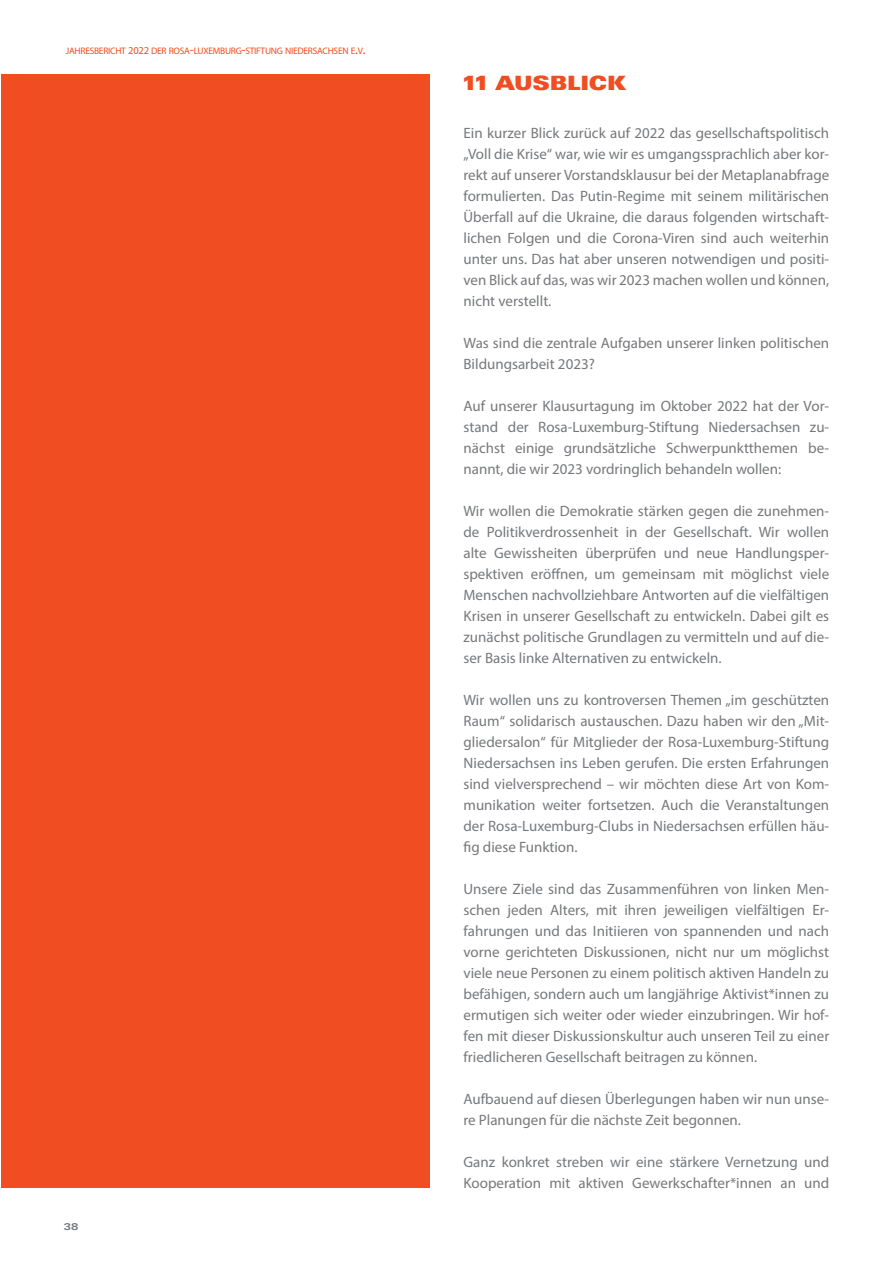
<style>
.page{position:relative;width:893px;height:1263px;background:#fff}
.page>*{position:absolute;margin:0;border:0;box-sizing:border-box;transform-origin:0 0}
.Headline{font:19.8px "Linotype Univers 940 Ex X Black";letter-spacing:.02em;color:#f04d22;scale:.91 1}
.Fließtext{font:15px/21px "Myriad Pro";color:#76787b;text-align:justify}
.t1{font:9.45px "Myriad Pro";letter-spacing:-.03em;color:#f04d22}
.t2{font:700 9.45px "Linotype Univers 630";color:#76787b;scale:1.22 1}
.s1{font-size:10.5px}
.s2{font-size:13.5px}
</style>
<div class="page">
<div style="left:1px;top:75px;width:428px;height:1113px;background:#f04d22"></div>
<p class="t1" style="left:66px;top:45px;width:301px">JAHRESBERICHT <span class="s1">2022</span> DER ROSA<span class="s2">-</span>LUXEMBURG<span class="s2">-</span>STIFTUNG NIEDERSACHSEN E<span class="s2">.</span>V<span class="s2">.</span></p>
<p class="t2" style="left:64px;top:1221px;width:13px">38</p>
<p class="Headline" style="left:463px;top:71px;width:180px">11 AUSBLICK</p>
<p class="Fließtext" style="left:463px;top:122px;width:367px">Ein kurzer Blick zurück auf 2022 das gesellschaftspolitisch „Voll die Krise“ war, wie wir es umgangssprachlich aber kor&shy;rekt auf unserer Vorstandsklausur bei der Metaplanabfrage formulierten. Das Putin-Regime mit seinem militärischen Überfall auf die Ukraine, die daraus folgenden wirtschaft&shy;lichen Folgen und die Corona-Viren sind auch weiterhin unter uns. Das hat aber unseren notwendigen und positi&shy;ven Blick auf das, was wir 2023 machen wollen und können, nicht verstellt.</p>
<p class="Fließtext" style="left:463px;top:332px;width:367px">Was sind die zentrale Aufgaben unserer linken politischen<br>Bildungsarbeit 2023?</p>
<p class="Fließtext" style="left:463px;top:395px;width:367px">Auf unserer Klausurtagung im Oktober 2022 hat der Vor&shy;stand der Rosa-Luxemburg-Stiftung Niedersachsen zu&shy;nächst einige grundsätzliche Schwerpunktthemen be&shy;nannt, die wir 2023 vordringlich behandeln wollen:</p>
<p class="Fließtext" style="left:463px;top:500px;width:367px">Wir wollen die Demokratie stärken gegen die zunehmen&shy;de Politikverdrossenheit in der Gesellschaft. Wir wollen alte Gewissheiten überprüfen und neue Handlungsper&shy;spektiven eröffnen, um gemeinsam mit möglichst viele Menschen nachvollziehbare Antworten auf die vielfältigen Krisen in unserer Gesellschaft zu entwickeln. Dabei gilt es zunächst politische Grundlagen zu vermitteln und auf die&shy;ser Basis linke Alternativen zu entwickeln.</p>
<p class="Fließtext" style="left:463px;top:689px;width:367px">Wir wollen uns zu kontroversen Themen „im geschützten Raum“ solidarisch austauschen. Dazu haben wir den „Mit&shy;gliedersalon“ für Mitglieder der Rosa-Luxemburg-Stiftung Niedersachsen ins Leben gerufen. Die ersten Erfahrungen sind vielversprechend – wir möchten diese Art von Kom&shy;munikation weiter fortsetzen. Auch die Veranstaltungen der Rosa-Luxemburg-Clubs in Niedersachsen erfüllen häu&shy;fig diese Funktion.</p>
<p class="Fließtext" style="left:463px;top:878px;width:367px">Unsere Ziele sind das Zusammenführen von linken Men&shy;schen jeden Alters, mit ihren jeweiligen vielfältigen Er&shy;fahrungen und das Initiieren von spannenden und nach vorne gerichteten Diskussionen, nicht nur um möglichst viele neue Personen zu einem politisch aktiven Handeln zu befähigen, sondern auch um langjährige Aktivist*innen zu ermutigen sich weiter oder wieder einzubringen. Wir hof&shy;fen mit dieser Diskussionskultur auch unseren Teil zu einer friedlicheren Gesellschaft beitragen zu können.</p>
<p class="Fließtext" style="left:463px;top:1088px;width:367px">Aufbauend auf diesen Überlegungen haben wir nun unse&shy;re Planungen für die nächste Zeit begonnen.</p>
<p class="Fließtext" style="left:463px;top:1151px;width:367px">Ganz konkret streben wir eine stärkere Vernetzung und<br>Kooperation mit aktiven Gewerkschafter*innen an und</p>
</div>
